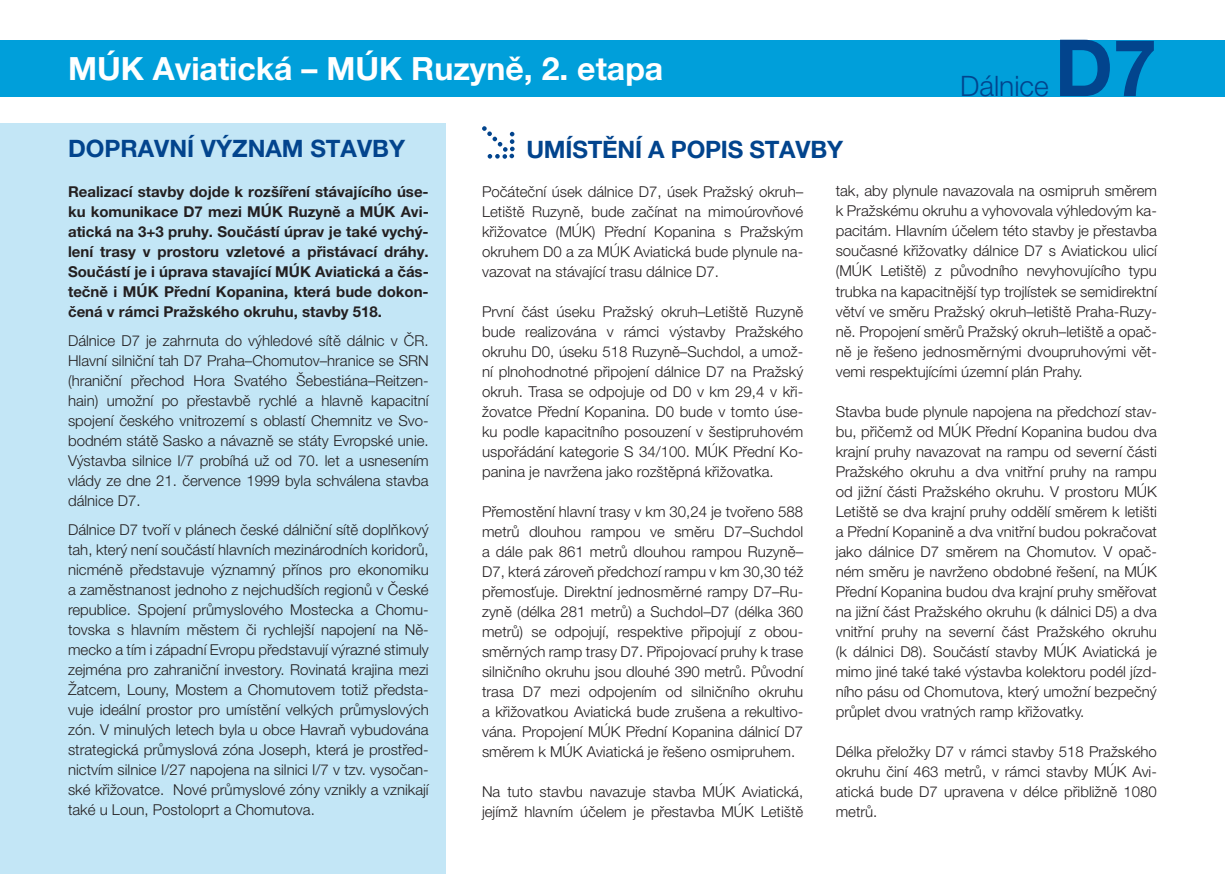
<style>
.page{position:relative;width:1225px;height:874px;background:#fff}
.page>*{position:absolute;margin:0;border:0;box-sizing:border-box;transform-origin:0 0}
.t1{font:700 78.8px "Helvetica Neue LT Pro";color:#02448d}
.t2{font:700 32px "Helvetica Neue LT Pro";color:#fff}
.t3{font:300 28.2px "Helvetica Neue LT Pro";color:#02448d}
.t4{font:700 24px "Helvetica Neue LT Pro";color:#02448d}
.t5{font:300 15px/20px "Helvetica Neue LT Pro";color:#231f20;text-align:justify}
.t6{font:700 15px/20px "Helvetica Neue LT Pro";color:#231f20;text-align:justify}
</style>
<div class="page">
<div style="left:0;top:40px;width:1225px;height:56px;background:#009fda"></div>
<div style="left:0;top:123px;width:446px;height:750px;background:#c3e6f6"></div>
<svg style="left:482px;top:126px;width:32px;height:33px"></svg>
<h2 class="t2" style="left:68px;top:48px;width:597px">MÚK Aviatická – MÚK Ruzyně, 2. etapa</h2>
<h3 class="t4" style="left:68px;top:133px;width:338px">DOPRAVNÍ VÝZNAM STAVBY</h3>
<h3 class="t4" style="left:526px;top:135px;width:318px">UMÍSTĚNÍ A POPIS STAVBY</h3>
<h3 class="t3" style="left:960px;top:69px;width:90px">Dálnice</h3>
<h1 class="t1" style="left:1054px;top:19px;width:104px">D7</h1>
<p class="t6" style="left:68px;top:181px;width:362px">Realizací stavby dojde k rozšíření stávajícího úse&shy;ku komunikace D7 mezi MÚK Ruzyně a MÚK Avi&shy;atická na 3+3 pruhy. Součástí úprav je také vychý&shy;lení trasy v prostoru vzletové a přistávací dráhy.<br>Součástí je i úprava stavající MÚK Aviatická a čás&shy;tečně i MÚK Přední Kopanina, která bude dokon&shy;čená v rámci Pražského okruhu, stavby 518.</p>
<p class="t5" style="left:68px;top:330px;width:362px">Dálnice D7 je zahrnuta do výhledové sítě dálnic v ČR.<br>Hlavní silniční tah D7 Praha–Chomutov–hranice se SRN (hraniční přechod Hora Svatého Šebestiána–Reitzen&shy;hain) umožní po přestavbě rychlé a hlavně kapacitní spojení českého vnitrozemí s oblastí Chemnitz ve Svo&shy;bodném státě Sasko a návazně se státy Evropské unie.<br>Výstavba silnice I/7 probíhá už od 70. let a usnesením vlády ze dne 21. července 1999 byla schválena stavba dálnice D7.</p>
<p class="t5" style="left:68px;top:518px;width:362px">Dálnice D7 tvoří v plánech české dálniční sítě doplňkový tah, který není součástí hlavních mezinárodních koridorů, nicméně představuje významný přínos pro ekonomiku a zaměstnanost jednoho z nejchudších regionů v České republice. Spojení průmyslového Mostecka a Chomu&shy;tovska s hlavním městem či rychlejší napojení na Ně&shy;mecko a tím i západní Evropu představují výrazné stimuly zejména pro zahraniční investory. Rovinatá krajina mezi Žatcem, Louny, Mostem a Chomutovem totiž předsta&shy;vuje ideální prostor pro umístění velkých průmyslových zón. V minulých letech byla u obce Havraň vybudována strategická průmyslová zóna Joseph, která je prostřed&shy;nictvím silnice I/27 napojena na silnici I/7 v tzv. vysočan&shy;ské křižovatce. Nové průmyslové zóny vznikly a vznikají také u Loun, Postoloprt a Chomutova.</p>
<p class="t5" style="left:482px;top:181px;width:323px">Počáteční úsek dálnice D7, úsek Pražský okruh– Letiště Ruzyně, bude začínat na mimoúrovňové křižovatce (MÚK) Přední Kopanina s Pražským okruhem D0 a za MÚK Aviatická bude plynule na&shy;vazovat na stávající trasu dálnice D7.</p>
<p class="t5" style="left:482px;top:301px;width:323px">První část úseku Pražský okruh–Letiště Ruzyně bude realizována v rámci výstavby Pražského okruhu D0, úseku 518 Ruzyně–Suchdol, a umož&shy;ní plnohodnotné připojení dálnice D7 na Pražský okruh. Trasa se odpojuje od D0 v km 29,4 v kři&shy;žovatce Přední Kopanina. D0 bude v tomto úse&shy;ku podle kapacitního posouzení v šestipruhovém uspořádání kategorie S 34/100. MÚK Přední Ko&shy;panina je navržena jako rozštěpná křižovatka.</p>
<p class="t5" style="left:482px;top:501px;width:323px">Přemostění hlavní trasy v km 30,24 je tvořeno 588 metrů dlouhou rampou ve směru D7–Suchdol a dále pak 861 metrů dlouhou rampou Ruzyně– D7, která zároveň předchozí rampu v km 30,30 též přemosťuje. Direktní jednosměrné rampy D7–Ru&shy;zyně (délka 281 metrů) a Suchdol–D7 (délka 360 metrů) se odpojují, respektive připojují z obou&shy;směrných ramp trasy D7. Připojovací pruhy k trase silničního okruhu jsou dlouhé 390 metrů. Původní trasa D7 mezi odpojením od silničního okruhu a křižovatkou Aviatická bude zrušena a rekultivo&shy;vána. Propojení MÚK Přední Kopanina dálnicí D7 směrem k MÚK Aviatická je řešeno osmipruhem.</p>
<p class="t5" style="left:482px;top:781px;width:323px">Na tuto stavbu navazuje stavba MÚK Aviatická, jejímž hlavním účelem je přestavba MÚK Letiště</p>
<p class="t5" style="left:835px;top:181px;width:323px">tak, aby plynule navazovala na osmipruh směrem k Pražskému okruhu a vyhovovala výhledovým ka&shy;pacitám. Hlavním účelem této stavby je přestavba současné křižovatky dálnice D7 s Aviatickou ulicí (MÚK Letiště) z původního nevyhovujícího typu trubka na kapacitnější typ trojlístek se semidirektní větví ve směru Pražský okruh–letiště Praha-Ruzy&shy;ně. Propojení směrů Pražský okruh–letiště a opač&shy;ně je řešeno jednosměrnými dvoupruhovými vět&shy;vemi respektujícími územní plán Prahy.</p>
<p class="t5" style="left:835px;top:401px;width:323px">Stavba bude plynule napojena na předchozí stav&shy;bu, přičemž od MÚK Přední Kopanina budou dva krajní pruhy navazovat na rampu od severní části Pražského okruhu a dva vnitřní pruhy na rampu od jižní části Pražského okruhu. V prostoru MÚK Letiště se dva krajní pruhy oddělí směrem k letišti a Přední Kopanině a dva vnitřní budou pokračovat jako dálnice D7 směrem na Chomutov. V opač&shy;ném směru je navrženo obdobné řešení, na MÚK Přední Kopanina budou dva krajní pruhy směřovat na jižní část Pražského okruhu (k dálnici D5) a dva vnitřní pruhy na severní část Pražského okruhu (k dálnici D8). Součástí stavby MÚK Aviatická je mimo jiné také také výstavba kolektoru podél jízd&shy;ního pásu od Chomutova, který umožní bezpečný průplet dvou vratných ramp křižovatky.</p>
<p class="t5" style="left:835px;top:740px;width:323px">Délka přeložky D7 v rámci stavby 518 Pražského okruhu činí 463 metrů, v rámci stavby MÚK Avi&shy;atická bude D7 upravena v délce přibližně 1080 metrů.</p>
</div>
